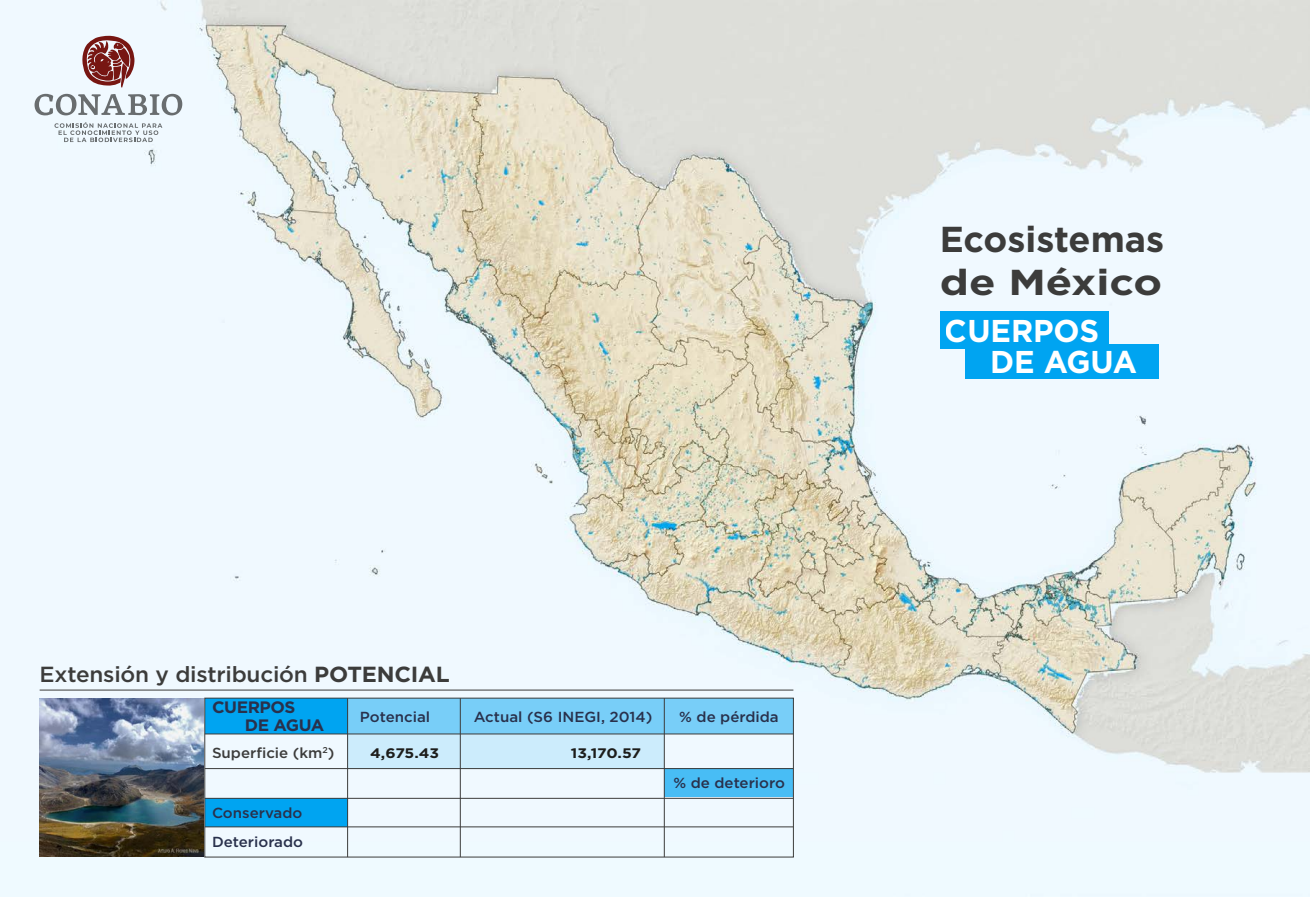
<style>
.page{position:relative;width:1310px;height:897px;background:#fff}
.page>*{position:absolute;margin:0;border:0;box-sizing:border-box;transform-origin:0 0}
.t1{font:700 36px/43.2px "Gotham";color:#3c3c3b}
.t2{font:700 31.5px/31.5px "Gotham";letter-spacing:-.005em;color:#fff}
.t3{font:500 21.9px "Gotham";letter-spacing:-.01em;color:#3c3c3b}
.t4{font:700 16.5px/18px "Gotham";letter-spacing:-.025em;color:#29314c}
.t5{font:500 14.55px/28.5px "Gotham";color:#29314c}
.t6{font:500 14.55px "Gotham";color:#3c3c3b}
.t7{font:700 13.8px "Gotham";letter-spacing:-.015em;color:#1d1d1b;scale:1.13 1}
.s1{font-weight:700}
</style>
<div class="page">
<img style="left:0;top:0;width:1310px;height:896px">
<div style="left:348px;top:733px;width:316px;height:35px;background:#ccecfc"></div>
<svg style="left:54px;top:122px;width:108px;height:20px"></svg>
<svg style="left:35px;top:94px;width:147px;height:21px"></svg>
<svg style="left:82px;top:36px;width:52px;height:51px"></svg>
<div style="left:940px;top:311px;width:168px;height:38px;background:#00a4f1"></div>
<div style="left:965px;top:344px;width:193px;height:35px;background:#00a4f1"></div>
<svg style="left:946px;top:319px;width:190px;height:55px"></svg>
<div style="left:348px;top:698px;width:445px;height:35px;background:#78cef8"></div>
<div style="left:205px;top:798px;width:143px;height:28px;background:#00a4f1"></div>
<div style="left:664px;top:768px;width:129px;height:29px;background:#48bdf5"></div>
<div style="left:205px;top:698px;width:143px;height:35px;background:#00a4f1"></div>
<img style="left:40px;top:698px;width:164px;height:158px">
<hr style="left:40px;top:689px;width:753px;height:1px;background:#3c3c3b">
<hr style="left:205px;top:826px;width:588px;height:1px;background:#3c3c3b">
<hr style="left:205px;top:798px;width:588px;height:1px;background:#3c3c3b">
<hr style="left:205px;top:768px;width:588px;height:1px;background:#3c3c3b">
<hr style="left:205px;top:733px;width:588px;height:1px;background:#3c3c3b">
<hr style="left:664px;top:698px;width:1px;height:158px;background:#3c3c3b">
<hr style="left:460px;top:698px;width:1px;height:158px;background:#3c3c3b">
<hr style="left:347px;top:698px;width:1px;height:158px;background:#3c3c3b">
<h3 class="t3" style="left:40px;top:659px;width:412px">Extensión y distribución <span class="s1">POTENCIAL</span></h3>
<p class="t4" style="left:245px;top:698px;width:81px;text-indent:-33px">CUERPOS<br>DE AGUA</p>
<p class="t6" style="left:212px;top:743px;width:124px">Superficie (km<sup>2</sup>)</p>
<p class="t5" style="left:212px;top:798px;width:92px">Conservado<br>Deteriorado</p>
<p class="t5" style="left:360px;top:702px;width:72px">Potencial</p>
<p class="t5" style="left:474px;top:702px;width:180px">Actual (S6 INEGI, 2014)</p>
<p class="t5" style="left:679px;top:702px;width:101px">% de pérdida</p>
<p class="t7" style="left:370px;top:743px;width:63px">4,675.43</p>
<p class="t7" style="left:571px;top:743px;width:64px">13,170.57</p>
<p class="t5" style="left:673px;top:768px;width:113px">% de deterioro</p>
<h1 class="t1" style="left:940px;top:217px;width:226px">Ecosistemas de México</h1>
<h2 class="t2" style="left:990px;top:315px;width:148px;text-indent:-45px">CUERPOS<br>DE AGUA</h2>
</div>
